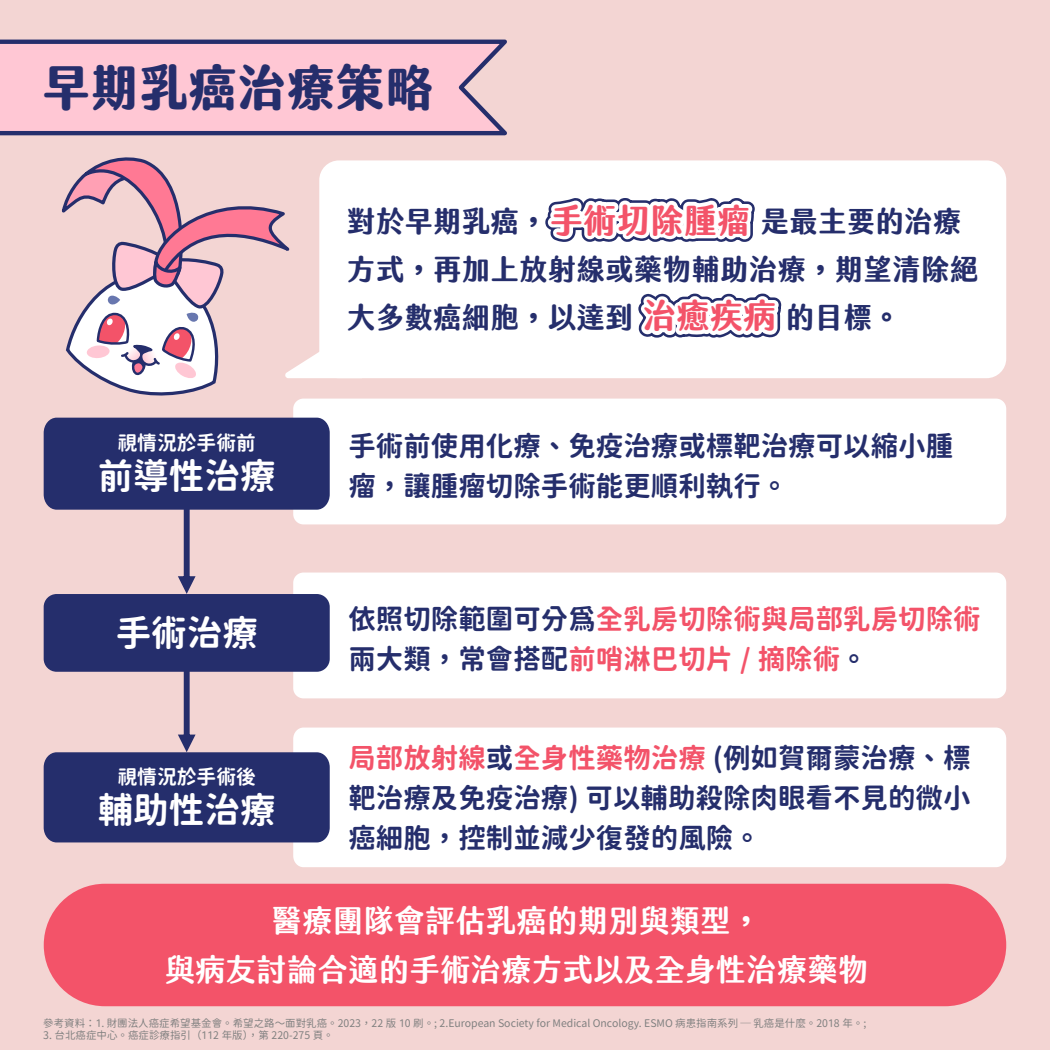
<style>
.page{position:relative;width:1050px;height:1050px;background:#f3d5d3}
.page>*{position:absolute;margin:0;border:0;box-sizing:border-box;transform-origin:0 0}
.t1{font:49px "jf jinxuanlatte 2.0 Heavy";color:#252e6c}
.t2{font:35.61px "Gen Sen Rounded TW B";color:#fff}
.t3{font:700 33.43px "jf jinxuanlatte 2.0 Extra";color:#f35369}
.t4{font:30.62px/49px "jf jinxuanlatte 2.0 Bold";color:#fff;text-align:center}
.t5{font:700 28.7px/48px "jf jinxuanlatte 2.0 Extra";color:#252e6c}
.t6{font:27.47px/40.2px "Gen Sen Rounded TW B";color:#252e6c}
.t7{font:27.47px/40.2px "Gen Sen Rounded TW B";color:#f35369}
.t8{font:19.78px "Gen Sen Rounded TW B";color:#fff}
.t9{font:10.5px "Gen Sen Rounded TW R";color:#808080}
.s1{font-family:"Gen Jyuu Gothic";font-weight:700}
.s2{color:#fff}
.s3{color:#252e6c}
.s4{color:#f35369}
</style>
<div class="page">
<svg style="left:0;top:39px;width:507px;height:97px"></svg>
<div style="left:44px;top:884px;width:962px;height:122px;background:#f35369;border-radius:61px"></div>
<div style="left:319px;top:160px;width:687px;height:218px;background:#fff;border-radius:20px"></div>
<svg style="left:61px;top:157px;width:303px;height:239px"></svg>
<svg style="left:539px;top:160px;width:248px;height:178px"></svg>
<div style="left:293px;top:399px;width:713px;height:125px;background:#fff;border-radius:10px"></div>
<div style="left:293px;top:573px;width:713px;height:125px;background:#fff;border-radius:10px"></div>
<div style="left:293px;top:728px;width:713px;height:139px;background:#fff;border-radius:11px"></div>
<div style="left:44px;top:594px;width:286px;height:78px;background:#252e6c;border-radius:13px"></div>
<svg style="left:44px;top:418px;width:286px;height:176px"></svg>
<svg style="left:44px;top:661px;width:286px;height:181px"></svg>
<h1 class="t1" style="left:41px;top:43px;width:393px">早期乳癌治療策略</h1>
<h3 class="t8" style="left:118px;top:431px;width:140px">視<span class="s1">情</span>況於手術前</h3>
<h2 class="t2" style="left:98px;top:456px;width:180px">前導性治療</h2>
<h2 class="t2" style="left:115px;top:613px;width:144px">手術治療</h2>
<h3 class="t8" style="left:118px;top:765px;width:140px">視<span class="s1">情</span>況於手術後</h3>
<h2 class="t2" style="left:98px;top:790px;width:180px">輔助性治療</h2>
<h3 class="t3" style="left:550px;top:190px;width:202px">手術切除腫瘤</h3>
<h3 class="t5" style="left:347px;top:194px;width:375px">對於早期乳癌，<span class="s2">手術切除腫瘤</span></h3>
<h3 class="t5" style="left:347px;top:194px;width:633px;text-indent:414px">是最主要的治療方式，再加上放射線或藥物輔助治療，期望清除絕大多數癌細胞，以達到</h3>
<h3 class="t3" style="left:643px;top:285px;width:135px">治癒疾病</h3>
<h3 class="t5" style="left:786px;top:290px;width:116px">的目標。</h3>
<h3 class="t6" style="left:348px;top:427px;width:606px">手術前使用化療、免疫治療或標靶治療可以縮小腫瘤，讓腫瘤切除手術能更順利執行。</h3>
<h3 class="t7" style="left:348px;top:600px;width:634px"><span class="s3">依照切除範圍可分為</span>全乳房切除術與局部乳房切除術<span class="s3">兩大類，常會搭配</span>前哨淋巴切片 / 摘除術<span class="s3">。</span></h3>
<h3 class="t6" style="left:348px;top:738px;width:624px;text-align:justify"><span class="s4">局部放射線</span>或<span class="s4">全身性藥物治療</span> (例如賀爾蒙治療、標靶治療及免疫治療) 可以輔助殺除肉眼看不見的微小癌細胞，控制並減少復發的風險。</h3>
<h3 class="t4" style="left:164px;top:892px;width:706px">醫療團隊會評估乳癌的期別與類型，<br>與病友討論合適的手術治療方式以及全身性治療藥物</h3>
<p class="t9" style="left:43px;top:1017px;width:825px">參考資料：1. 財團法人癌症希望基金會。希望之路～面對乳癌。2023，22 版 10 刷。; 2.European Society for Medical Oncology. ESMO 病患指南系列 ─ 乳癌是什麼。2018 年。;</p>
<p class="t9" style="left:43px;top:1029px;width:292px">3. 台北癌症中心。癌症診療指引（112 年版），第 220-275 頁。</p>
</div>
